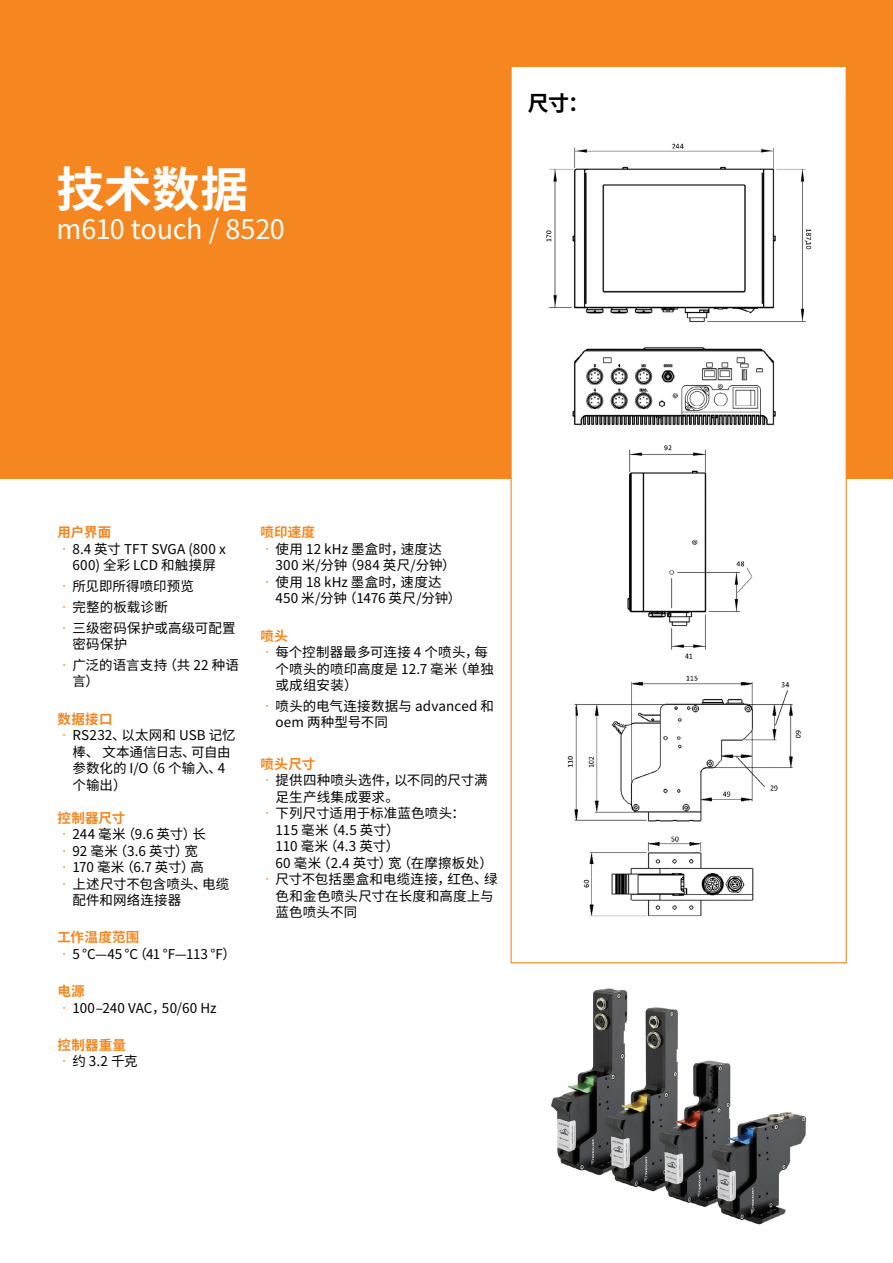
<style>
.page{position:relative;width:893px;height:1263px;background:#fff}
.page>*{position:absolute;margin:0;border:0;box-sizing:border-box;transform-origin:0 0}
.t1{font:700 48px "Noto Sans CJ Ksc";color:#fff}
.t2{font:27px "Noto Sans CJ Ksc";letter-spacing:-.01em;color:#fff}
.t3{font:700 21px "Noto Sans CJ Ksc";color:#000}
.t4{font:13.5px/16.5px "Noto Sans CJ Ksc";letter-spacing:.01em;color:#000}
.t5{font:700 13.5px "Noto Sans CJ Ksc";letter-spacing:.02em;color:#f6861f}
.s1{color:#f6861f}
</style>
<div class="page">
<div style="left:0;top:0;width:893px;height:478px;background:#f6861f"></div>
<div style="left:511px;top:68px;width:335px;height:1120px;background:#fff"></div>
<img style="left:546px;top:143px;width:266px;height:283px">
<img style="left:627px;top:445px;width:126px;height:214px">
<img style="left:567px;top:675px;width:234px;height:242px">
<img style="left:551px;top:988px;width:255px;height:237px">
<h1 class="t1" style="left:56px;top:163px;width:193px">技术数据</h1>
<h2 class="t2" style="left:56px;top:214px;width:230px">m610 touch / 8520</h2>
<h3 class="t3" style="left:528px;top:92px;width:63px">尺寸：</h3>
<p class="t5" style="left:57px;top:525px;width:55px">用户界面</p>
<p class="t4" style="left:57px;top:541px;width:170px;text-align:center"><span class="s1">•</span>8.4 英寸 TFT SVGA (800 x<br>600) 全彩 LCD 和触摸屏</p>
<p class="t4" style="left:57px;top:578px;width:138px"><span class="s1">•</span>所见即所得喷印预览</p>
<p class="t4" style="left:57px;top:599px;width:112px"><span class="s1">•</span>完整的板载诊断</p>
<p class="t4" style="left:72px;top:620px;width:165px;text-indent:-15px"><span class="s1">•</span>三级密码保护或高级可配置密码保护</p>
<p class="t4" style="left:72px;top:657px;width:168px;text-indent:-15px"><span class="s1">•</span>广泛的语言支持（共 22 种语言）</p>
<p class="t5" style="left:57px;top:711px;width:57px">数据接口</p>
<p class="t4" style="left:72px;top:727px;width:165px;text-indent:-15px"><span class="s1">•</span>RS232、以太网和 USB 记忆棒、 文本通信日志、可自由参数化的 I/O（6 个输入、4个输出）</p>
<p class="t5" style="left:57px;top:810px;width:69px">控制器尺寸</p>
<p class="t4" style="left:57px;top:826px;width:150px"><span class="s1">•</span>244 毫米（9.6 英寸）长</p>
<p class="t4" style="left:57px;top:843px;width:142px"><span class="s1">•</span>92 毫米（3.6 英寸）宽</p>
<p class="t4" style="left:57px;top:859px;width:148px"><span class="s1">•</span>170 毫米（6.7 英寸）高</p>
<p class="t4" style="left:72px;top:876px;width:159px;text-indent:-15px"><span class="s1">•</span>上述尺寸不包含喷头、电缆配件和网络连接器</p>
<p class="t5" style="left:57px;top:930px;width:83px">工作温度范围</p>
<p class="t4" style="left:57px;top:946px;width:180px"><span class="s1">•</span>5 °C—45 °C（41 °F—113 °F）</p>
<p class="t5" style="left:57px;top:983px;width:29px">电源</p>
<p class="t4" style="left:57px;top:1000px;width:161px"><span class="s1">•</span>100–240 VAC，50/60 Hz</p>
<p class="t5" style="left:57px;top:1037px;width:70px">控制器重量</p>
<p class="t4" style="left:57px;top:1053px;width:82px"><span class="s1">•</span>约 3.2 千克</p>
<p class="t5" style="left:260px;top:525px;width:56px">喷印速度</p>
<p class="t4" style="left:275px;top:541px;width:182px;text-indent:-15px"><span class="s1">•</span>使用 12 kHz 墨盒时，速度达<br>300 米/分钟（984 英尺/分钟）</p>
<p class="t4" style="left:275px;top:574px;width:187px;text-indent:-15px"><span class="s1">•</span>使用 18 kHz 墨盒时，速度达<br>450 米/分钟（1476 英尺/分钟）</p>
<p class="t5" style="left:260px;top:628px;width:29px">喷头</p>
<p class="t4" style="left:275px;top:644px;width:220px;text-indent:-15px"><span class="s1">•</span>每个控制器最多可连接 4 个喷头，每个喷头的喷印高度是 12.7 毫米（单独或成组安装）</p>
<p class="t4" style="left:275px;top:698px;width:220px;text-indent:-15px"><span class="s1">•</span>喷头的电气连接数据与 advanced 和oem 两种型号不同</p>
<p class="t5" style="left:260px;top:756px;width:56px">喷头尺寸</p>
<p class="t4" style="left:275px;top:772px;width:214px;text-indent:-15px"><span class="s1">•</span>提供四种喷头选件，以不同的尺寸满足生产线集成要求。</p>
<p class="t4" style="left:275px;top:805px;width:219px;text-indent:-15px"><span class="s1">•</span>下列尺寸适用于标准蓝色喷头：<br>115 毫米（4.5 英寸）<br>110 毫米（4.3 英寸）<br>60 毫米（2.4 英寸）宽（在摩擦板处）</p>
<p class="t4" style="left:275px;top:871px;width:224px;text-indent:-15px"><span class="s1">•</span>尺寸不包括墨盒和电缆连接，红色、绿色和金色喷头尺寸在长度和高度上与蓝色喷头不同</p>
</div>
